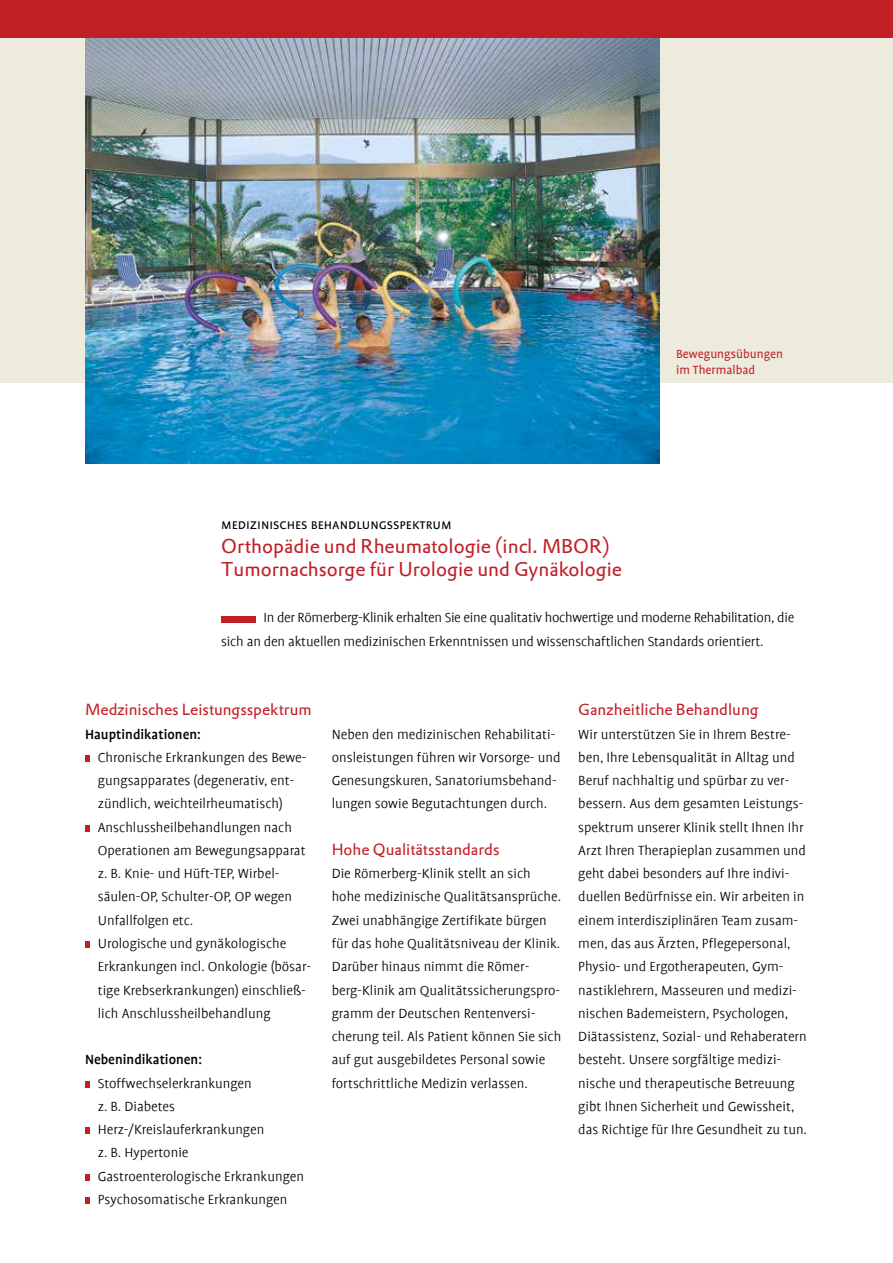
<style>
.page{position:relative;width:893px;height:1263px;background:#fff}
.page>*{position:absolute;margin:0;border:0;box-sizing:border-box;transform-origin:0 0}
.t1{font:19.5px/23.2px "DTL Prokyon T";color:#c11f26}
.t2{font:15.75px "DTL Prokyon T";color:#c11f26}
.t3{font:300 15px/23.2px "Profile";color:#000}
.t4{font:500 15px "Profile";color:#000}
.t5{font:15px "Profile SC";color:#000}
.t6{font:13.5px/16.2px "Profile";color:#c11f26}
</style>
<div class="page">
<div style="left:0;top:17px;width:893px;height:366px;background:#edebdd"></div>
<div style="left:0;top:0;width:893px;height:38px;background:#c11f26"></div>
<img style="left:85px;top:38px;width:574px;height:425px">
<div style="left:221px;top:616px;width:34px;height:6px;background:#c11f26"></div>
<svg style="left:85px;top:755px;width:5px;height:7px"></svg>
<svg style="left:85px;top:825px;width:5px;height:7px"></svg>
<svg style="left:85px;top:941px;width:5px;height:7px"></svg>
<svg style="left:85px;top:1081px;width:5px;height:6px"></svg>
<svg style="left:85px;top:1127px;width:5px;height:7px"></svg>
<svg style="left:85px;top:1174px;width:5px;height:6px"></svg>
<svg style="left:85px;top:1197px;width:5px;height:7px"></svg>
<p class="t6" style="left:676px;top:346px;width:108px">Bewegungsübungen im Thermalbad</p>
<p class="t5" style="left:221px;top:517px;width:232px">medizinisches behandlungsspektrum</p>
<h1 class="t1" style="left:221px;top:534px;width:403px">Orthopädie und Rheumatologie (incl. MBOR)<br>Tumornachsorge für Urologie und Gynäkologie</h1>
<p class="t3" style="left:221px;top:606px;width:575px;text-indent:43px">In der Römerberg-Klinik erhalten Sie eine qualitativ hochwertige und moderne Rehabilitation, die sich an den aktuellen medizinischen Erkenntnissen und wissenschaftlichen Standards orientiert.</p>
<p class="t2" style="left:85px;top:699px;width:228px">Medzinisches Leistungsspektrum</p>
<p class="t4" style="left:85px;top:726px;width:117px">Hauptindikationen:</p>
<p class="t3" style="left:98px;top:746px;width:215px">Chronische Erkrankungen des Bewe&shy;gungsapparates (degenerativ, ent&shy;zündlich, weichteilrheumatisch)<br>Anschlussheilbehandlungen nach Operationen am Bewegungsapparat z. B. Knie- und Hüft-TEP, Wirbel&shy;säulen-OP, Schulter-OP, OP wegen Unfallfolgen etc.<br>Urologische und gynäkologische Erkrankungen incl. Onkologie (bösar&shy;tige Krebserkrankungen) einschließ&shy;lich Anschlussheilbehandlung</p>
<p class="t4" style="left:85px;top:1052px;width:119px">Nebenindikationen:</p>
<p class="t3" style="left:98px;top:1071px;width:208px">Stoffwechselerkrankungen<br>z. B. Diabetes<br>Herz-/Kreislauferkrankungen<br>z. B. Hypertonie<br>Gastroenterologische Erkrankungen<br>Psychosomatische Erkrankungen</p>
<p class="t3" style="left:332px;top:723px;width:230px">Neben den medizinischen Rehabilitati&shy;onsleistungen führen wir Vorsorge- und Genesungskuren, Sanatoriumsbehand&shy;lungen sowie Begutachtungen durch.</p>
<p class="t2" style="left:332px;top:839px;width:169px">Hohe Qualitätsstandards</p>
<p class="t3" style="left:332px;top:862px;width:231px">Die Römerberg-Klinik stellt an sich hohe medizinische Qualitätsansprüche.<br>Zwei unabhängige Zertifikate bürgen für das hohe Qualitätsniveau der Klinik.<br>Darüber hinaus nimmt die Römer&shy;berg-Klinik am Qualitätssicherungspro&shy;gramm der Deutschen Rentenversi&shy;cherung teil. Als Patient können Sie sich auf gut ausgebildetes Personal sowie fortschrittliche Medizin verlassen.</p>
<p class="t2" style="left:578px;top:699px;width:182px">Ganzheitliche Behandlung</p>
<p class="t3" style="left:578px;top:723px;width:230px">Wir unterstützen Sie in Ihrem Bestre&shy;ben, Ihre Lebensqualität in Alltag und Beruf nachhaltig und spürbar zu ver&shy;bessern. Aus dem gesamten Leistungs&shy;spektrum unserer Klinik stellt Ihnen Ihr Arzt Ihren Therapieplan zusammen und geht dabei besonders auf Ihre indivi&shy;duellen Bedürfnisse ein. Wir arbeiten in einem interdisziplinären Team zusam&shy;men, das aus Ärzten, Pflegepersonal, Physio- und Ergotherapeuten, Gym&shy;nastiklehrern, Masseuren und medizi&shy;nischen Bademeistern, Psychologen, Diätassistenz, Sozial- und Rehaberatern besteht. Unsere sorgfältige medizi&shy;nische und therapeutische Betreuung gibt Ihnen Sicherheit und Gewissheit, das Richtige für Ihre Gesundheit zu tun.</p>
</div>
